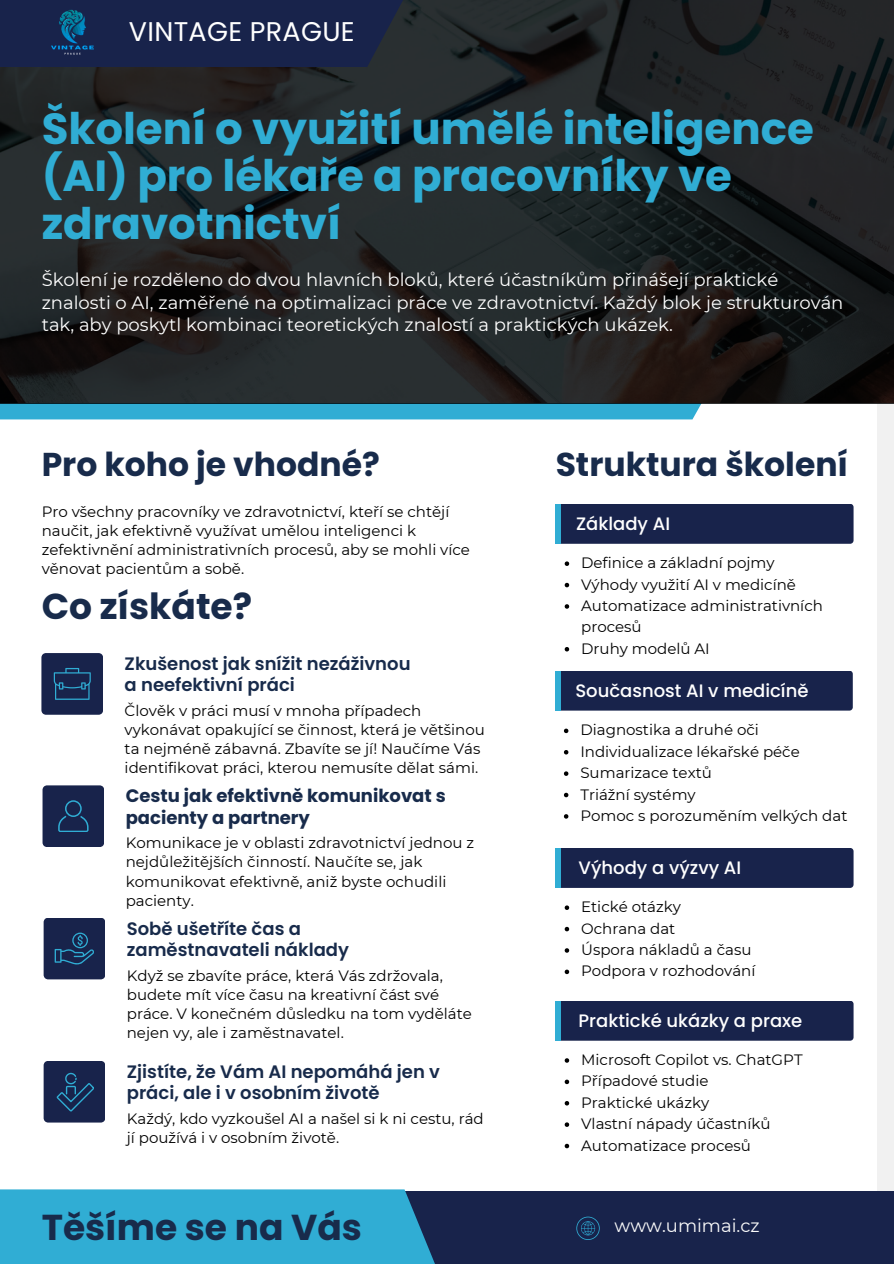
<style>
.page{position:relative;width:894px;height:1264px;background:#fff}
.page>*{position:absolute;margin:0;border:0;box-sizing:border-box;transform-origin:0 0}
.t1{font:700 43.5px/47.2px "Poppins";color:#30add4}
.t2{font:700 36px "Poppins";color:#182b4b}
.t3{font:700 33px "Poppins";color:#182b4b}
.t4{font:27px "Poppins";letter-spacing:.01em;color:#fff}
.t5{font:18px/22.5px "Montserrat";color:#fff}
.t6{font:600 18px/21.3px "Poppins";color:#182b4b}
.t7{font:500 18px "Poppins";color:#fff}
.t8{font:700 18px/21.3px "Poppins";color:#182b4b}
.t9{font:18px "Montserrat";color:#fafafa}
.t10{font:15px/19.2px "Montserrat";color:#000}
</style>
<div class="page">
<div style="left:877px;top:0;width:16px;height:1263px;background:#f1f1f1"></div>
<div style="left:243px;top:1191px;width:650px;height:72px;background:#18234b"></div>
<div style="left:0;top:1189px;width:435px;height:74px;background:#30add4"></div>
<svg style="left:576px;top:1216px;width:23px;height:23px"></svg>
<svg style="left:370px;top:1216px;width:23px;height:23px"></svg>
<div style="left:555px;top:1000px;width:298px;height:40px;background:#18234b;border-radius:3px"></div>
<div style="left:555px;top:1000px;width:6px;height:40px;background:#30add4"></div>
<div style="left:555px;top:848px;width:298px;height:39px;background:#18234b;border-radius:3px"></div>
<div style="left:555px;top:848px;width:6px;height:39px;background:#30add4"></div>
<div style="left:554px;top:670px;width:298px;height:40px;background:#18234b;border-radius:3px"></div>
<div style="left:554px;top:670px;width:6px;height:40px;background:#30add4"></div>
<div style="left:555px;top:504px;width:298px;height:40px;background:#18234b;border-radius:3px"></div>
<div style="left:555px;top:504px;width:6px;height:40px;background:#30add4"></div>
<svg style="left:44px;top:918px;width:61px;height:61px;background:#1a2c54"></svg>
<svg style="left:42px;top:785px;width:62px;height:62px;background:#1d2c54"></svg>
<svg style="left:41px;top:653px;width:62px;height:61px;background:#1c2e56"></svg>
<svg style="left:0;top:403px;width:893px;height:16px;fill:#30add4"></svg>
<svg style="left:0;top:0;width:893px;height:403px;background:#202324"></svg>
<svg style="left:0;top:0;width:446px;height:67px;background:#1a2446"></svg>
<img style="left:42px;top:2px;width:62px;height:62px">
<svg style="left:44px;top:1061px;width:61px;height:61px;background:#192b53"></svg>
<svg style="left:564px;top:1058px;width:5px;height:4px"></svg>
<svg style="left:564px;top:1079px;width:5px;height:5px"></svg>
<svg style="left:564px;top:1101px;width:5px;height:4px"></svg>
<svg style="left:564px;top:1122px;width:5px;height:4px"></svg>
<svg style="left:564px;top:1143px;width:5px;height:5px"></svg>
<svg style="left:564px;top:905px;width:5px;height:5px"></svg>
<svg style="left:564px;top:926px;width:5px;height:5px"></svg>
<svg style="left:564px;top:948px;width:5px;height:4px"></svg>
<svg style="left:564px;top:969px;width:5px;height:5px"></svg>
<svg style="left:564px;top:561px;width:5px;height:5px"></svg>
<svg style="left:564px;top:583px;width:5px;height:4px"></svg>
<svg style="left:564px;top:604px;width:5px;height:4px"></svg>
<svg style="left:564px;top:647px;width:5px;height:4px"></svg>
<svg style="left:563px;top:728px;width:5px;height:5px"></svg>
<svg style="left:563px;top:750px;width:5px;height:4px"></svg>
<svg style="left:563px;top:771px;width:5px;height:5px"></svg>
<svg style="left:564px;top:792px;width:4px;height:5px"></svg>
<svg style="left:563px;top:814px;width:5px;height:4px"></svg>
<p class="t4" style="left:129px;top:12px;width:227px">VINTAGE PRAGUE</p>
<h4 class="t1" style="left:42px;top:105px;width:773px">Školení o využití umělé inteligence (AI) pro lékaře a pracovníky ve zdravotnictví</h4>
<p class="t5" style="left:42px;top:268px;width:803px">Školení je rozděleno do dvou hlavních bloků, které účastníkům přinášejí praktické znalosti o AI, zaměřené na optimalizaci práce ve zdravotnictví. Každý blok je strukturován tak, aby poskytl kombinaci teoretických znalostí a praktických ukázek.</p>
<p class="t3" style="left:42px;top:441px;width:340px">Pro koho je vhodné?</p>
<p class="t10" style="left:42px;top:502px;width:429px">Pro všechny pracovníky ve zdravotnictví, kteří se chtějí naučit, jak efektivně využívat umělou inteligenci k zefektivnění administrativních procesů, aby se mohli více věnovat pacientům a sobě.</p>
<p class="t2" style="left:42px;top:581px;width:212px">Co získáte?</p>
<p class="t6" style="left:125px;top:653px;width:287px">Zkušenost jak snížit nezáživnou a neefektivní práci</p>
<h4 class="t10" style="left:125px;top:701px;width:362px">Člověk v práci musí v mnoha případech vykonávat opakující se činnost, která je většinou ta nejméně zábavná. Zbavíte se jí! Naučíme Vás identifikovat práci, kterou nemusíte dělat sámi.</h4>
<p class="t8" style="left:126px;top:785px;width:321px">Cestu jak efektivně komunikovat s pacienty a partnery</p>
<h4 class="t10" style="left:126px;top:833px;width:350px">Komunikace je v oblasti zdravotnictví jednou z nejdůležitějších činností. Naučíte se, jak komunikovat efektivně, aniž byste ochudili pacienty.</h4>
<p class="t6" style="left:127px;top:917px;width:224px">Sobě ušetříte čas a zaměstnavateli náklady</p>
<p class="t10" style="left:127px;top:965px;width:346px">Když se zbavíte práce, která Vás zdržovala, budete mít více času na kreativní část své práce. V konečném důsledku na tom vyděláte nejen vy, ale i zaměstnavatel.</p>
<p class="t6" style="left:127px;top:1060px;width:314px">Zjistíte, že Vám AI nepomáhá jen v práci, ale i v osobním životě</p>
<p class="t10" style="left:127px;top:1108px;width:358px">Každý, kdo vyzkoušel AI a našel si k ni cestu, rád jí používá i v osobním životě.</p>
<p class="t3" style="left:555px;top:441px;width:294px">Struktura školení</p>
<p class="t7" style="left:576px;top:511px;width:95px">Základy AI</p>
<h4 class="t10" style="left:581px;top:553px;width:195px">Definice a základní pojmy</h4>
<p class="t10" style="left:581px;top:574px;width:216px">Výhody využití AI v medicíně</p>
<p class="t10" style="left:581px;top:595px;width:243px;line-height:21.3px">Automatizace administrativních procesů</p>
<p class="t10" style="left:581px;top:638px;width:130px">Druhy modelů AI</p>
<h4 class="t7" style="left:575px;top:678px;width:234px">Současnost AI v medicíně</h4>
<h4 class="t10" style="left:580px;top:720px;width:180px">Diagnostika a druhé oči</h4>
<p class="t10" style="left:580px;top:741px;width:221px">Individualizace lékařské péče</p>
<p class="t10" style="left:580px;top:763px;width:133px">Sumarizace textů</p>
<p class="t10" style="left:580px;top:784px;width:117px">Triážní systémy</p>
<p class="t10" style="left:580px;top:806px;width:268px">Pomoc s porozuměním velkých dat</p>
<p class="t7" style="left:578px;top:855px;width:164px">Výhody a výzvy AI</p>
<p class="t10" style="left:581px;top:897px;width:101px">Etické otázky</p>
<p class="t10" style="left:581px;top:918px;width:96px">Ochrana dat</p>
<p class="t10" style="left:581px;top:940px;width:172px">Úspora nákladů a času</p>
<h2 class="t10" style="left:581px;top:961px;width:176px">Podpora v rozhodování</h2>
<p class="t7" style="left:578px;top:1007px;width:225px">Praktické ukázky a praxe</p>
<h5 class="t10" style="left:581px;top:1049px;width:223px">Microsoft Copilot vs. ChatGPT</h5>
<h2 class="t10" style="left:581px;top:1071px;width:129px">Případové studie</h2>
<h2 class="t10" style="left:581px;top:1092px;width:129px">Praktické ukázky</h2>
<h4 class="t10" style="left:581px;top:1114px;width:191px">Vlastní nápady účastníků</h4>
<p class="t10" style="left:581px;top:1135px;width:171px">Automatizace procesů</p>
<h1 class="t2" style="left:42px;top:1201px;width:322px">Těšíme se na Vás</h1>
<h3 class="t9" style="left:614px;top:1214px;width:147px">www.umimai.cz</h3>
</div>
